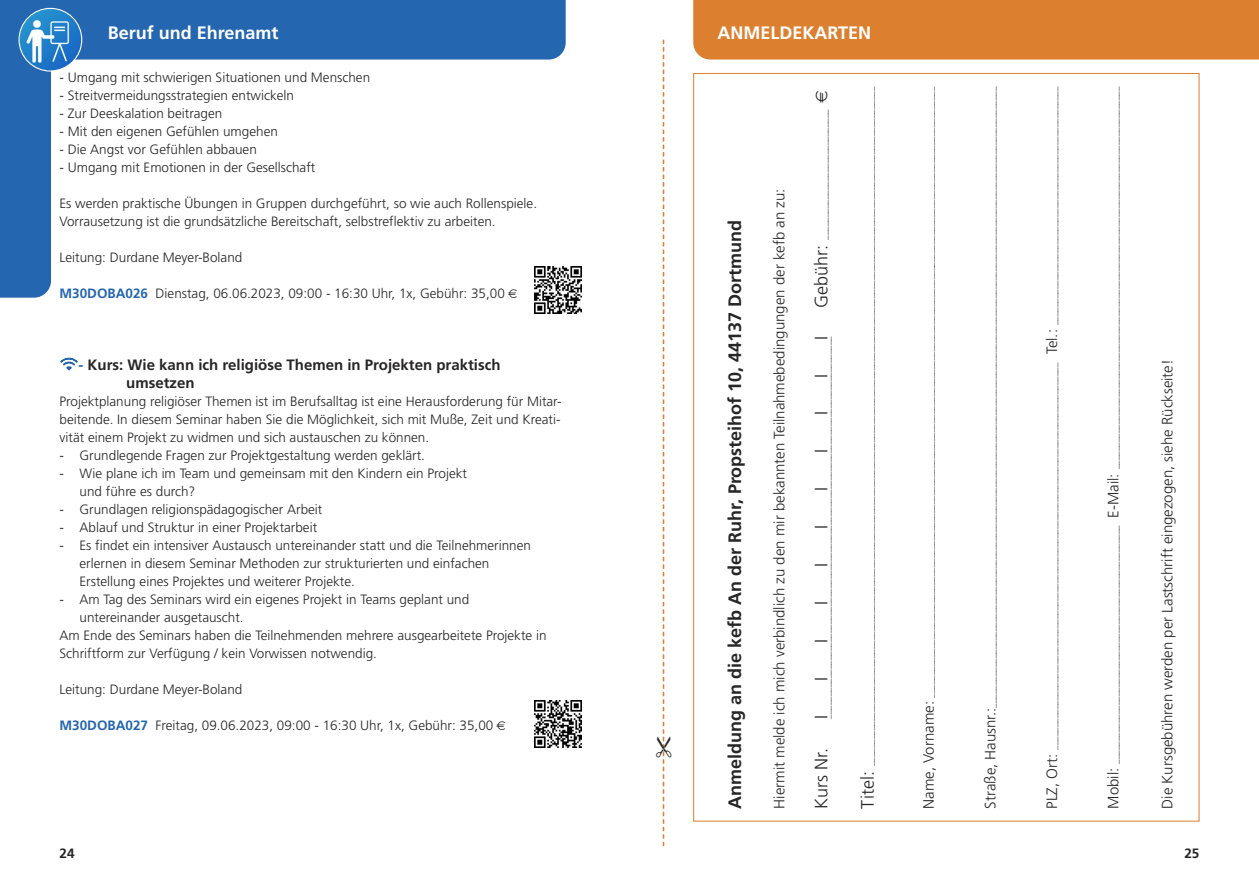
<style>
.page{position:relative;width:1259px;height:893px;background:#fff}
.page>*{position:absolute;margin:0;border:0;box-sizing:border-box;transform-origin:0 0}
.t1{font:700 18px "Frutiger";color:#272526}
.t2{font:700 18px "Frutiger";color:#fff}
.t3{font:300 18px "Frutiger";color:#272526}
.t4{font:300 15px "Frutiger";color:#272526}
.t5{font:700 15px/18px "Frutiger";color:#272526}
.t6{font:300 13.5px/18px "Frutiger";color:#272526}
.t7{font:700 13.5px "Frutiger";color:#272526}
.t8{font:300 9px "Frutiger";color:#272526}
.s1{font-weight:700;color:#2566b0}
.s2{color:#2566b0}
.s3{font-size:18px}
.s4{font-size:15px}
</style>
<div class="page">
<div style="left:693px;top:0;width:566px;height:60px;background:#dc7f2e"></div>
<img style="left:535px;top:267px;width:46px;height:46px">
<img style="left:535px;top:700px;width:46px;height:47px">
<svg style="left:662px;top:40px;width:3px;height:806px"></svg>
<svg style="left:0;top:0;width:566px;height:298px"></svg>
<h1 class="t2" style="left:108px;top:26px;width:172px">Beruf und Ehrenamt</h1>
<p class="t6" style="left:60px;top:70px;width:312px">- Umgang mit schwierigen Situationen und Menschen</p>
<p class="t6" style="left:60px;top:88px;width:236px">- Streitvermeidungsstrategien entwickeln</p>
<p class="t6" style="left:60px;top:106px;width:164px">- Zur Deeskalation beitragen</p>
<p class="t6" style="left:60px;top:124px;width:220px">- Mit den eigenen Gefühlen umgehen</p>
<p class="t6" style="left:60px;top:142px;width:199px">- Die Angst vor Gefühlen abbauen</p>
<p class="t6" style="left:60px;top:160px;width:257px">- Umgang mit Emotionen in der Gesellschaft</p>
<p class="t6" style="left:60px;top:196px;width:479px">Es werden praktische Übungen in Gruppen durchgeführt, so wie auch Rollenspiele.<br>Vorrausetzung ist die grundsätzliche Bereitschaft, selbstreflektiv zu arbeiten.</p>
<p class="t6" style="left:60px;top:250px;width:184px">Leitung: Durdane Meyer-Boland</p>
<p class="t6" style="left:60px;top:286px;width:447px"><span class="s1">M30DOBA026</span> Dienstag, 06.06.2023, 09:00 - 16:30 Uhr, 1x, Gebühr: 35,00</p>
<p class="t5" style="left:126px;top:357px;width:376px;text-indent:-48px"><span class="s2">-</span> Kurs: Wie kann ich religiöse Themen in Projekten praktisch umsetzen</p>
<p class="t6" style="left:60px;top:393px;width:503px;text-align:justify">Projektplanung religiöser Themen ist im Berufsalltag ist eine Herausforderung für Mitar&shy;beitende. In diesem Seminar haben Sie die Möglichkeit, sich mit Muße, Zeit und Kreati&shy;vität einem Projekt zu widmen und sich austauschen zu können.</p>
<p class="t6" style="left:60px;top:447px;width:367px">- Grundlegende Fragen zur Projektgestaltung werden geklärt.</p>
<p class="t6" style="left:80px;top:465px;width:389px;text-indent:-20px">- Wie plane ich im Team und gemeinsam mit den Kindern ein Projekt und führe es durch?</p>
<p class="t6" style="left:60px;top:501px;width:264px">- Grundlagen religionspädagogischer Arbeit</p>
<p class="t6" style="left:60px;top:519px;width:259px">- Ablauf und Struktur in einer Projektarbeit</p>
<p class="t6" style="left:80px;top:537px;width:453px;text-indent:-20px">- Es findet ein intensiver Austausch untereinander statt und die Teilnehmerinnen erlernen in diesem Seminar Methoden zur strukturierten und einfachen<br>Erstellung eines Projektes und weiterer Projekte.</p>
<p class="t6" style="left:60px;top:591px;width:411px">- Am Tag des Seminars wird ein eigenes Projekt in Teams geplant und</p>
<p class="t6" style="left:80px;top:609px;width:166px">untereinander ausgetauscht.</p>
<p class="t6" style="left:60px;top:627px;width:488px">Am Ende des Seminars haben die Teilnehmenden mehrere ausgearbeitete Projekte in</p>
<p class="t6" style="left:60px;top:645px;width:319px">Schriftform zur Verfügung / kein Vorwissen notwendig.</p>
<p class="t6" style="left:60px;top:681px;width:184px">Leitung: Durdane Meyer-Boland</p>
<p class="t6" style="left:60px;top:717px;width:435px"><span class="s1">M30DOBA027</span> Freitag, 09.06.2023, 09:00 - 16:30 Uhr, 1x, Gebühr: 35,00</p>
<p class="t7" style="left:60px;top:847px;width:17px">24</p>
<h1 class="t2" style="left:717px;top:26px;width:155px">ANMELDEKARTEN</h1>
<h1 class="t1" style="left:727px;top:809px;width:591px;rotate:-90deg">Anmeldung an die kefb An der Ruhr, Propsteihof 10, 44137 Dortmund</h1>
<p class="t4" style="left:773px;top:809px;width:622px;rotate:-90deg">Hiermit melde ich mich verbindlich zu den mir bekannten Teilnahmebedingungen der kefb an zu:</p>
<p class="t8" style="left:821px;top:308px;width:200px;rotate:-90deg"><span class="s3">Gebühr:</span> _____________________________</p>
<p class="t8" style="left:824px;top:719px;width:384px;rotate:-90deg">_____________________________________________________________________________________</p>
<h1 class="t3" style="left:814px;top:340px;width:5px;rotate:-90deg">I</h1>
<h1 class="t3" style="left:814px;top:377px;width:5px;rotate:-90deg">I</h1>
<h1 class="t3" style="left:814px;top:415px;width:5px;rotate:-90deg">I</h1>
<h1 class="t3" style="left:814px;top:453px;width:5px;rotate:-90deg">I</h1>
<h1 class="t3" style="left:814px;top:491px;width:5px;rotate:-90deg">I</h1>
<h1 class="t3" style="left:814px;top:529px;width:5px;rotate:-90deg">I</h1>
<h1 class="t3" style="left:814px;top:567px;width:5px;rotate:-90deg">I</h1>
<h1 class="t3" style="left:814px;top:605px;width:5px;rotate:-90deg">I</h1>
<h1 class="t3" style="left:814px;top:643px;width:5px;rotate:-90deg">I</h1>
<h1 class="t3" style="left:814px;top:681px;width:5px;rotate:-90deg">I</h1>
<h1 class="t3" style="left:814px;top:719px;width:5px;rotate:-90deg">I</h1>
<h1 class="t3" style="left:814px;top:809px;width:62px;rotate:-90deg">Kurs Nr.</h1>
<p class="t8" style="left:867px;top:809px;width:723px;rotate:-90deg"><span class="s3">Titel:</span> _______________________________________________________________________________________________________________________________________________________</p>
<p class="t8" style="left:927px;top:809px;width:723px;rotate:-90deg"><span class="s4">Name, Vorname:</span> ________________________________________________________________________________________________________________________________________</p>
<p class="t8" style="left:988px;top:809px;width:724px;rotate:-90deg"><span class="s4">Straße, Hausnr.:</span>__________________________________________________________________________________________________________________________________________</p>
<p class="t8" style="left:1050px;top:809px;width:724px;rotate:-90deg"><span class="s4">PLZ, Ort:</span> ______________________________________________________________________________________ <span class="s4">Tel.:</span> _____________________________________________________</p>
<p class="t8" style="left:1111px;top:809px;width:723px;rotate:-90deg"><span class="s4">Mobil:</span> _____________________________________________________ <span class="s4">E-Mail:</span> _____________________________________________________________________________________</p>
<p class="t4" style="left:1161px;top:809px;width:451px;rotate:-90deg">Die Kursgebühren werden per Lastschrift eingezogen, siehe Rückseite!</p>
<p class="t7" style="left:1184px;top:847px;width:17px">25</p>
</div>
